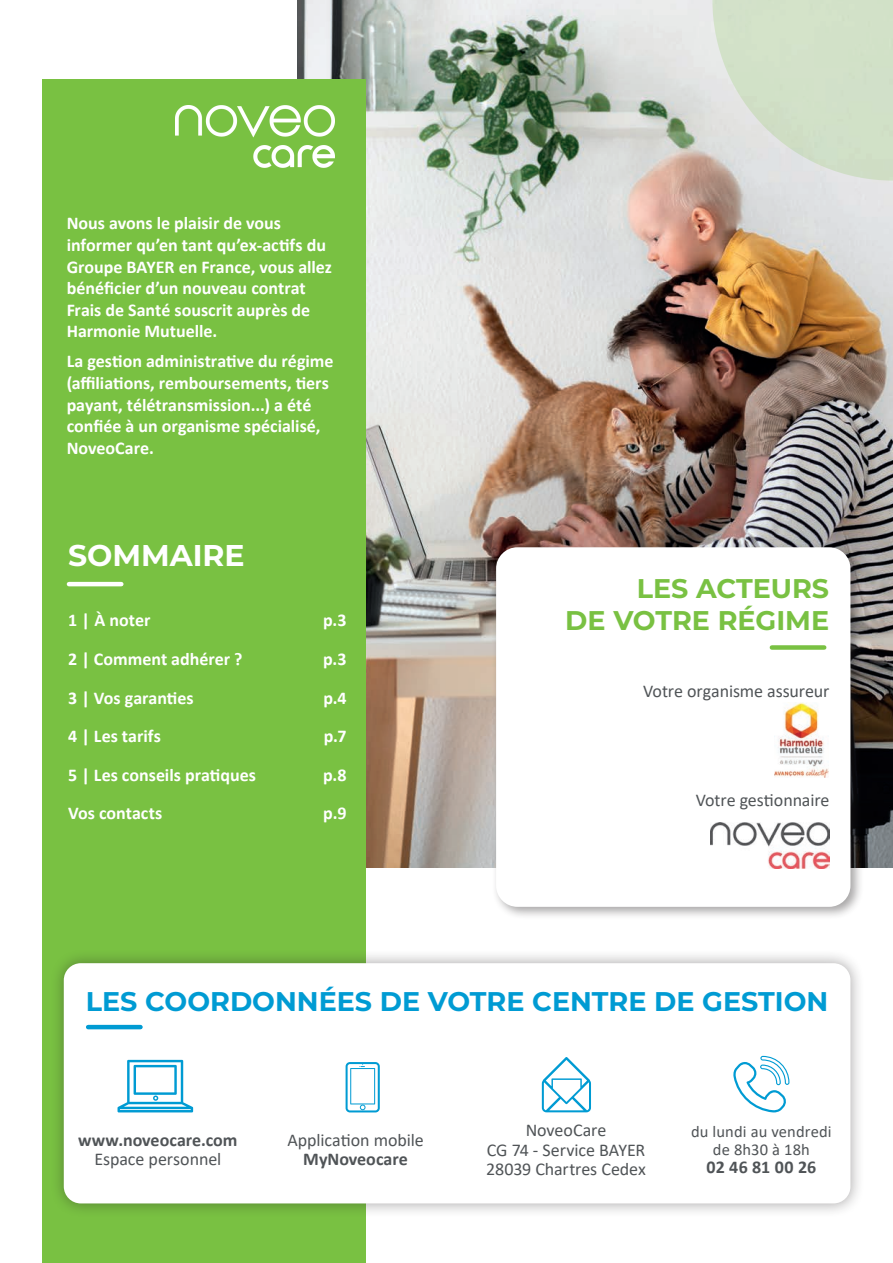
<style>
.page{position:relative;width:893px;height:1263px;background:#fff}
.page>*{position:absolute;margin:0;border:0;box-sizing:border-box;transform-origin:0 0}
.t1{font:700 30px "Montserrat";color:#fff}
.t2{font:700 27px "Montserrat";color:#009bd3}
.t3{font:700 27px/32.4px "Montserrat";color:#79c142;text-align:right}
.t4{font:700 18px/21.6px "Calibri";color:#fff}
.t5{font:18px/19.5px "Calibri";letter-spacing:-.005em;color:#505457;text-align:center}
.t6{font:700 18px "Calibri";color:#505457}
.t7{font:16.5px/18px "Calibri";letter-spacing:.005em;color:#505457;text-align:center}
</style>
<div class="page">
<img style="left:298px;top:0;width:595px;height:867px">
<div style="left:43px;top:80px;width:323px;height:1183px;background:#79c142"></div>
<img style="left:176px;top:105px;width:158px;height:62px">
<hr style="left:69px;top:582px;width:52px;height:4px;background:#fff">
<svg style="left:712px;top:0;width:181px;height:181px;background:#d4e0cc"></svg>
<div style="left:49px;top:949px;width:815px;height:269px;background:#231f20;opacity:.4"></div>
<div style="left:64px;top:963px;width:786px;height:240px;background:#fff;border-radius:17px"></div>
<hr style="left:88px;top:1025px;width:52px;height:4px;background:#009bd3">
<svg style="left:118px;top:1060px;width:75px;height:52px"></svg>
<svg style="left:733px;top:1056px;width:56px;height:56px"></svg>
<svg style="left:346px;top:1062px;width:34px;height:50px"></svg>
<svg style="left:542px;top:1057px;width:49px;height:55px"></svg>
<div style="left:491px;top:543px;width:373px;height:377px;background:#231f20;opacity:.4"></div>
<div style="left:496px;top:547px;width:354px;height:360px;background:#fff;border-radius:21px"></div>
<img style="left:711px;top:822px;width:118px;height:47px">
<div style="left:772px;top:645px;width:52px;height:5px;background:#79c142"></div>
<img style="left:774px;top:703px;width:54px;height:74px">
<p class="t4" style="left:67px;top:212px;width:267px">Nous avons le plaisir de vous informer qu’en tant qu’ex-actifs du<br>Groupe BAYER en France, vous allez bénéficier d’un nouveau contrat<br>Frais de Santé souscrit auprès de<br>Harmonie Mutuelle.</p>
<p class="t4" style="left:67px;top:350px;width:268px">La gestion administrative du régime (affiliations, remboursements, tiers payant, télétransmission...) a été confiée à un organisme spécialisé,<br>NoveoCare.</p>
<h1 class="t1" style="left:68px;top:534px;width:178px">SOMMAIRE</h1>
<p class="t4" style="left:68px;top:609px;width:84px">1 | À noter</p>
<p class="t4" style="left:323px;top:609px;width:25px">p.3</p>
<p class="t4" style="left:68px;top:648px;width:176px">2 | Comment adhérer ?</p>
<p class="t4" style="left:323px;top:648px;width:25px">p.3</p>
<p class="t4" style="left:68px;top:686px;width:127px">3 | Vos garanties</p>
<p class="t4" style="left:323px;top:686px;width:25px">p.4</p>
<p class="t4" style="left:68px;top:725px;width:94px">4 | Les tarifs</p>
<p class="t4" style="left:324px;top:725px;width:24px">p.7</p>
<p class="t4" style="left:68px;top:764px;width:189px">5 | Les conseils pratiques</p>
<p class="t4" style="left:323px;top:764px;width:25px">p.8</p>
<p class="t4" style="left:68px;top:802px;width:96px">Vos contacts</p>
<p class="t4" style="left:323px;top:802px;width:25px">p.9</p>
<h2 class="t3" style="left:565px;top:570px;width:265px">LES ACTEURS<br>DE VOTRE RÉGIME</h2>
<p class="t5" style="left:643px;top:680px;width:188px">Votre organisme assureur</p>
<p class="t5" style="left:696px;top:790px;width:135px">Votre gestionnaire</p>
<h2 class="t2" style="left:86px;top:981px;width:744px">LES COORDONNÉES DE VOTRE CENTRE DE GESTION</h2>
<p class="t6" style="left:78px;top:1127px;width:161px">www.noveocare.com</p>
<p class="t5" style="left:94px;top:1149px;width:128px">Espace personnel</p>
<p class="t5" style="left:287px;top:1130px;width:138px">Application mobile</p>
<p class="t6" style="left:303px;top:1147px;width:106px">MyNoveocare</p>
<p class="t5" style="left:486px;top:1120px;width:161px">NoveoCare<br>CG 74 - Service BAYER<br>28039 Chartres Cedex</p>
<p class="t7" style="left:691px;top:1122px;width:142px">du lundi au vendredi de 8h30 à 18h</p>
<p class="t6" style="left:707px;top:1154px;width:111px">02 46 81 00 26</p>
</div>
